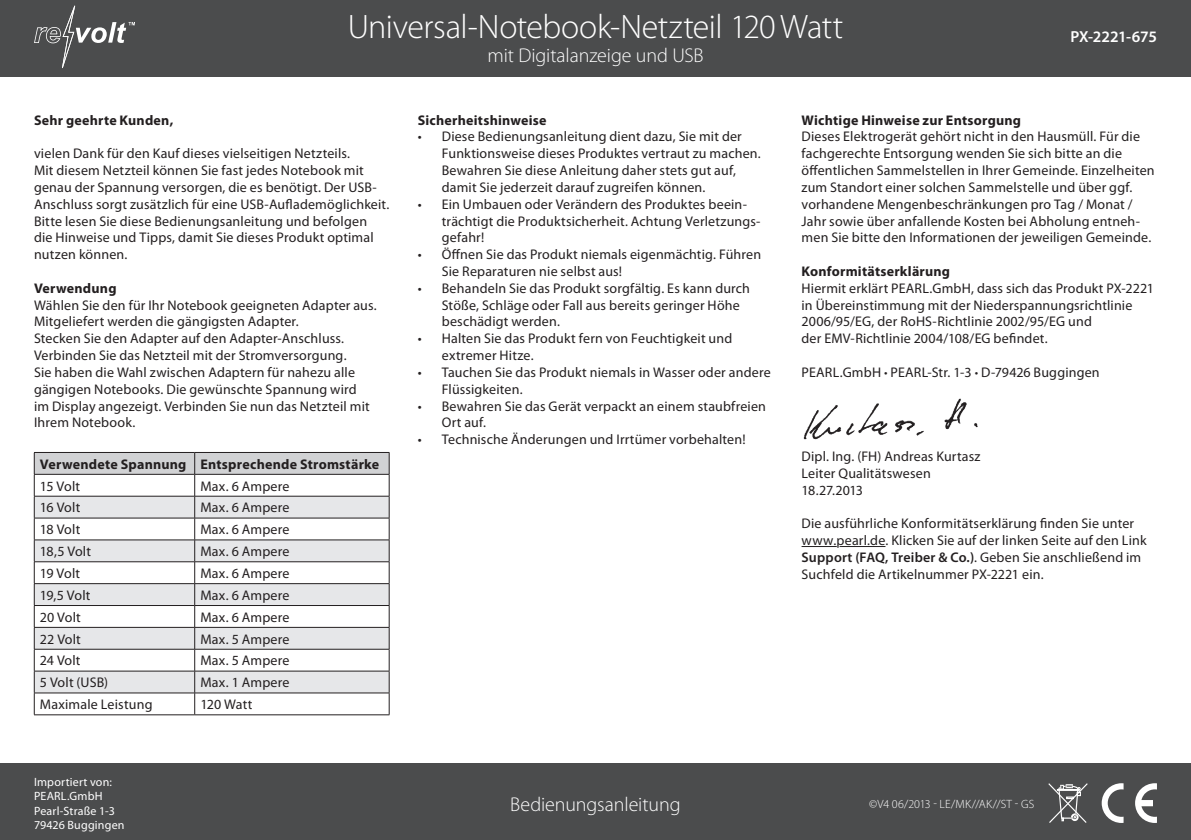
<style>
.page{position:relative;width:1191px;height:840px;background:#fff}
.page>*{position:absolute;margin:0;border:0;box-sizing:border-box;transform-origin:0 0}
.t1{font:300 34px "Myriad Pro";letter-spacing:-.015em;color:#fff}
.t2{font:300 20px "Myriad Pro";letter-spacing:-.005em;color:#fff}
.t3{font:600 16px "Myriad Pro";letter-spacing:-.02em;color:#fff}
.t4{font:14px/16.8px "Myriad Pro";letter-spacing:.01em;color:#231f20}
.t5{font:700 14px "Myriad Pro";letter-spacing:.015em;color:#231f20}
.t6{font:12px/14.4px "Myriad Pro";letter-spacing:.02em;color:#fff}
.t7{font:300 12px "Myriad Pro";letter-spacing:.01em;color:#fff}
.s1{font-weight:300}
.s2{font-weight:600}
</style>
<div class="page">
<div style="left:0;top:0;width:1191px;height:76px;background:#4b4c4d"></div>
<div style="left:0;top:763px;width:1191px;height:76px;background:#4b4c4d"></div>
<svg style="left:1101px;top:783px;width:22px;height:39px"></svg>
<svg style="left:1135px;top:783px;width:22px;height:39px"></svg>
<svg style="left:1048px;top:783px;width:39px;height:39px"></svg>
<svg style="left:34px;top:452px;width:356px;height:262px"></svg>
<hr style="left:34px;top:714px;width:161px;height:1px;background:#231f20">
<hr style="left:195px;top:714px;width:194px;height:1px;background:#231f20">
<svg style="left:34px;top:6px;width:101px;height:62px"></svg>
<hr style="left:801px;top:546px;width:84px;height:1px;background:#231f20">
<img style="left:803px;top:398px;width:175px;height:42px">
<h1 class="t1" style="left:348px;top:8px;width:497px">Universal-Notebook-Netzteil 120Watt</h1>
<h2 class="t2" style="left:487px;top:44px;width:217px">mit Digitalanzeige und USB</h2>
<p class="t3" style="left:1070px;top:27px;width:88px">PX-2221-675</p>
<p class="t5" style="left:34px;top:111px;width:141px">Sehr geehrte Kunden,</p>
<p class="t4" style="left:34px;top:145px;width:357px">vielen Dank für den Kauf dieses vielseitigen Netzteils.<br>Mit diesem Netzteil können Sie fast jedes Notebook mit genau der Spannung versorgen, die es benötigt. Der USB-Anschluss sorgt zusätzlich für eine USB-Auflademöglichkeit.<br>Bitte lesen Sie diese Bedienungsanleitung und befolgen<br>die Hinweise und Tipps, damit Sie dieses Produkt optimal nutzen können.</p>
<p class="t5" style="left:34px;top:279px;width:84px">Verwendung</p>
<p class="t4" style="left:34px;top:296px;width:344px">Wählen Sie den für Ihr Notebook geeigneten Adapter aus.<br>Mitgeliefert werden die gängigsten Adapter.<br>Stecken Sie den Adapter auf den Adapter-Anschluss.<br>Verbinden Sie das Netzteil mit der Stromversorgung.<br>Sie haben die Wahl zwischen Adaptern für nahezu alle gängigen Notebooks. Die gewünschte Spannung wird<br>im Display angezeigt. Verbinden Sie nun das Netzteil mit Ihrem Notebook.</p>
<p class="t5" style="left:40px;top:454px;width:341px">Verwendete Spannung Entsprechende Stromstärke</p>
<p class="t4" style="left:40px;top:477px;width:42px">15 Volt</p>
<p class="t4" style="left:200px;top:477px;width:91px">Max. 6 Ampere</p>
<p class="t4" style="left:40px;top:499px;width:42px">16 Volt</p>
<p class="t4" style="left:200px;top:499px;width:91px">Max. 6 Ampere</p>
<p class="t4" style="left:40px;top:520px;width:42px">18 Volt</p>
<p class="t4" style="left:200px;top:520px;width:91px">Max. 6 Ampere</p>
<p class="t4" style="left:40px;top:542px;width:53px">18,5 Volt</p>
<p class="t4" style="left:200px;top:542px;width:91px">Max. 6 Ampere</p>
<p class="t4" style="left:40px;top:564px;width:42px">19 Volt</p>
<p class="t4" style="left:200px;top:564px;width:91px">Max. 6 Ampere</p>
<p class="t4" style="left:40px;top:586px;width:52px">19,5 Volt</p>
<p class="t4" style="left:200px;top:586px;width:91px">Max. 6 Ampere</p>
<p class="t4" style="left:40px;top:608px;width:42px">20 Volt</p>
<p class="t4" style="left:200px;top:608px;width:91px">Max. 6 Ampere</p>
<p class="t4" style="left:40px;top:630px;width:42px">22 Volt</p>
<p class="t4" style="left:200px;top:630px;width:91px">Max. 5 Ampere</p>
<p class="t4" style="left:40px;top:651px;width:42px">24 Volt</p>
<p class="t4" style="left:200px;top:651px;width:91px">Max. 5 Ampere</p>
<p class="t4" style="left:40px;top:673px;width:70px">5 Volt (USB)</p>
<p class="t4" style="left:200px;top:673px;width:91px">Max. 1 Ampere</p>
<p class="t4" style="left:40px;top:695px;width:114px">Maximale Leistung</p>
<p class="t4" style="left:200px;top:695px;width:54px">120 Watt</p>
<p class="t6" style="left:34px;top:774px;width:92px">Importiert von:<br>PEARL.GmbH<br>Pearl-Straße 1-3<br>79426 Buggingen</p>
<p class="t5" style="left:418px;top:111px;width:130px">Sicherheitshinweise</p>
<p class="t4" style="left:442px;top:128px;width:320px;text-indent:-24px">• Diese Bedienungsanleitung dient dazu, Sie mit der Funktionsweise dieses Produktes vertraut zu machen.<br>Bewahren Sie diese Anleitung daher stets gut auf, damit Sie jederzeit darauf zugreifen können.</p>
<p class="t4" style="left:442px;top:195px;width:320px;text-indent:-24px">• Ein Umbauen oder Verändern des Produktes beein&shy;trächtigt die Produktsicherheit. Achtung Verletzungs&shy;gefahr!</p>
<p class="t4" style="left:442px;top:246px;width:321px;text-indent:-24px">• Öffnen Sie das Produkt niemals eigenmächtig. Führen<br>Sie Reparaturen nie selbst aus!</p>
<p class="t4" style="left:442px;top:279px;width:310px;text-indent:-24px">• Behandeln Sie das Produkt sorgfältig. Es kann durch<br>Stöße, Schläge oder Fall aus bereits geringer Höhe beschädigt werden.</p>
<p class="t4" style="left:442px;top:330px;width:292px;text-indent:-24px">• Halten Sie das Produkt fern von Feuchtigkeit und extremer Hitze.</p>
<p class="t4" style="left:442px;top:363px;width:330px;text-indent:-24px">• Tauchen Sie das Produkt niemals in Wasser oder andere<br>Flüssigkeiten.</p>
<p class="t4" style="left:442px;top:397px;width:326px;text-indent:-24px">• Bewahren Sie das Gerät verpackt an einem staubfreien<br>Ort auf.</p>
<p class="t4" style="left:418px;top:430px;width:329px">• Technische Änderungen und Irrtümer vorbehalten!</p>
<h2 class="t2" style="left:510px;top:792px;width:172px">Bedienungsanleitung</h2>
<p class="t5" style="left:801px;top:111px;width:221px">Wichtige Hinweise zur Entsorgung</p>
<p class="t4" style="left:801px;top:128px;width:355px">Dieses Elektrogerät gehört nicht in den Hausmüll. Für die fachgerechte Entsorgung wenden Sie sich bitte an die öffentlichen Sammelstellen in Ihrer Gemeinde. Einzelheiten zum Standort einer solchen Sammelstelle und über ggf. vorhandene Mengenbeschränkungen pro Tag / Monat / Jahr sowie über anfallende Kosten bei Abholung entneh&shy;men Sie bitte den Informationen der jeweiligen Gemeinde.</p>
<p class="t5" style="left:801px;top:262px;width:150px">Konformitätserklärung</p>
<p class="t4" style="left:801px;top:279px;width:354px">Hiermit erklärt PEARL.GmbH, dass sich das Produkt PX-2221 in Übereinstimmung mit der Niederspannungsrichtlinie 2006/95/EG, der RoHS-Richtlinie 2002/95/EG und<br>der EMV-Richtlinie 2004/108/EG befindet.</p>
<p class="t4" style="left:801px;top:363px;width:300px">PEARL.GmbH <span class="s1">•</span> PEARL-Str. 1-3 <span class="s1">•</span> D-79426 Buggingen</p>
<p class="t4" style="left:801px;top:447px;width:180px">Dipl. Ing. (FH) Andreas Kurtasz<br>Leiter Qualitätswesen<br>18.27.2013</p>
<p class="t4" style="left:801px;top:514px;width:346px">Die ausführliche Konformitätserklärung finden Sie unter www.pearl.de. Klicken Sie auf der linken Seite auf den Link <span class="s2">Support (FAQ, Treiber &amp; Co.)</span>. Geben Sie anschließend im Suchfeld die Artikelnummer PX-2221 ein.</p>
<p class="t7" style="left:869px;top:796px;width:166px">©V4 06/2013 - LE/MK//AK//ST - GS</p>
</div>
